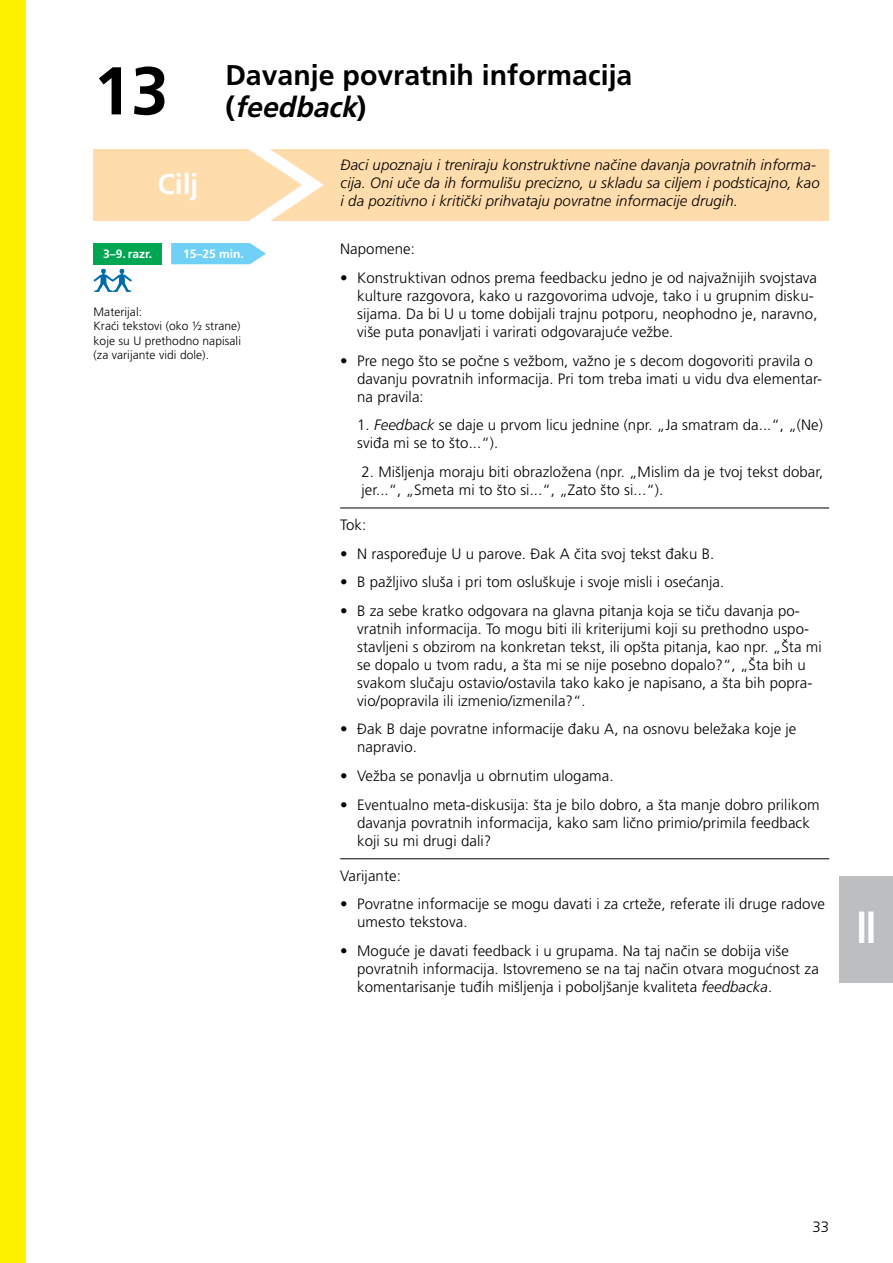
<style>
.page{position:relative;width:893px;height:1263px;background:#fff}
.page>*{position:absolute;margin:0;border:0;box-sizing:border-box;transform-origin:0 0}
.t1{font:700 67.5px "Frutiger LT Pro";color:#000}
.t2{font:700 condensed 45px "Frutiger";color:#fff;scale:.9 1}
.t3{font:700 28.5px "Frutiger LT Pro";color:#000}
.t4{font:italic 700 28.5px "Frutiger LT Pro";color:#000}
.t5{font:700 28.5px "Frutiger LT Pro";color:#fff}
.t6{font:300 15px/18px "Frutiger LT Pro";letter-spacing:.005em;color:#000}
.t7{font:italic 300 15px/18px "Frutiger LT Pro";letter-spacing:.005em;color:#000}
.t8{font:300 12px/14.4px "Frutiger LT Pro";letter-spacing:.005em;color:#000}
.t9{font:700 12px "Frutiger LT Pro";color:#fff}
.s1{font-style:normal}
.s2{font-style:italic}
</style>
<div class="page">
<div style="left:94px;top:149px;width:735px;height:71px;background:#ffdcac"></div>
<div style="left:840px;top:876px;width:53px;height:106px;background:#bcbec0"></div>
<hr style="left:340px;top:508px;width:489px;height:1px;background:#000">
<hr style="left:340px;top:858px;width:489px;height:1px;background:#000">
<svg style="left:93px;top:269px;width:39px;height:23px"></svg>
<svg style="left:171px;top:149px;width:164px;height:115px"></svg>
<div style="left:94px;top:243px;width:68px;height:21px;background:#00a651"></div>
<div style="left:0;top:0;width:26px;height:1263px;background:#fff200"></div>
<h1 class="t1" style="left:94px;top:51px;width:77px">13</h1>
<h3 class="t5" style="left:157px;top:167px;width:43px">Cilj</h3>
<h3 class="t3" style="left:225px;top:59px;width:409px">Davanje povratnih informacija</h3>
<h3 class="t4" style="left:225px;top:90px;width:142px"><span class="s1">(</span> feedback<span class="s1">)</span></h3>
<p class="t7" style="left:341px;top:155px;width:481px">Đaci upoznaju i treniraju konstruktivne načine davanja povratnih informa&shy;cija. Oni uče da ih formulišu precizno, u skladu sa ciljem i podsticajno, kao i da pozitivno i kritički prihvataju povratne informacije drugih.</p>
<p class="t9" style="left:103px;top:247px;width:51px">3–9. razr.</p>
<p class="t9" style="left:183px;top:247px;width:62px">15–25 min.</p>
<p class="t8" style="left:94px;top:305px;width:149px">Materijal:<br>Kraći tekstovi (oko ½ strane) koje su U prethodno napisali (za varijante vidi dole).</p>
<p class="t6" style="left:340px;top:240px;width:76px">Napomene:</p>
<p class="t6" style="left:357px;top:269px;width:462px;text-indent:-17px">• Konstruktivan odnos prema feedbacku jedno je od najvažnijih svojstava kulture razgovora, kako u razgovorima udvoje, tako i u grupnim disku&shy;sijama. Da bi U u tome dobijali trajnu potporu, neophodno je, naravno, više puta ponavljati i varirati odgovarajuće vežbe.</p>
<p class="t6" style="left:357px;top:351px;width:467px;text-indent:-17px">• Pre nego što se počne s vežbom, važno je s decom dogovoriti pravila o davanju povratnih informacija. Pri tom treba imati u vidu dva elementar&shy;na pravila:</p>
<p class="t6" style="left:357px;top:416px;width:467px">1. <span class="s2">Feedback</span> se daje u prvom licu jednine (npr. „Ja smatram da...“, „(Ne) sviđa mi se to što...“).</p>
<p class="t6" style="left:361px;top:463px;width:463px">2. Mišljenja moraju biti obrazložena (npr. „Mislim da je tvoj tekst dobar, jer...“, „Smeta mi to što si...“, „Zato što si...“).</p>
<p class="t6" style="left:340px;top:516px;width:28px">Tok:</p>
<p class="t6" style="left:340px;top:544px;width:376px">• N raspoređuje U u parove. Đak A čita svoj tekst đaku B.</p>
<p class="t6" style="left:340px;top:573px;width:386px">• B pažljivo sluša i pri tom osluškuje i svoje misli i osećanja.</p>
<p class="t6" style="left:357px;top:602px;width:466px;text-indent:-17px">• B za sebe kratko odgovara na glavna pitanja koja se tiču davanja po&shy;vratnih informacija. To mogu biti ili kriterijumi koji su prethodno uspo&shy;stavljeni s obzirom na konkretan tekst, ili opšta pitanja, kao npr. „Šta mi se dopalo u tvom radu, a šta mi se nije posebno dopalo?“, „Šta bih u svakom slučaju ostavio/ostavila tako kako je napisano, a šta bih popra&shy;vio/popravila ili izmenio/izmenila?“.</p>
<p class="t6" style="left:357px;top:720px;width:441px;text-indent:-17px">• Đak B daje povratne informacije đaku A, na osnovu beležaka koje je napravio.</p>
<p class="t6" style="left:340px;top:767px;width:275px">• Vežba se ponavlja u obrnutim ulogama.</p>
<p class="t6" style="left:357px;top:796px;width:464px;text-indent:-17px">• Eventualno meta-diskusija: šta je bilo dobro, a šta manje dobro prilikom davanja povratnih informacija, kako sam lično primio/primila feedback koji su mi drugi dali?</p>
<p class="t6" style="left:340px;top:867px;width:62px">Varijante:</p>
<p class="t6" style="left:357px;top:895px;width:469px;text-indent:-17px">• Povratne informacije se mogu davati i za crteže, referate ili druge radove umesto tekstova.</p>
<p class="t6" style="left:357px;top:942px;width:463px;text-indent:-17px">• Moguće je davati feedback i u grupama. Na taj način se dobija više povratnih informacija. Istovremeno se na taj način otvara mogućnost za komentarisanje tuđih mišljenja i poboljšanje kvaliteta <span class="s2">feedbacka</span>.</p>
<h2 class="t2" style="left:856px;top:900px;width:24px">II</h2>
<p class="t6" style="left:812px;top:1217px;width:18px">33</p>
</div>
